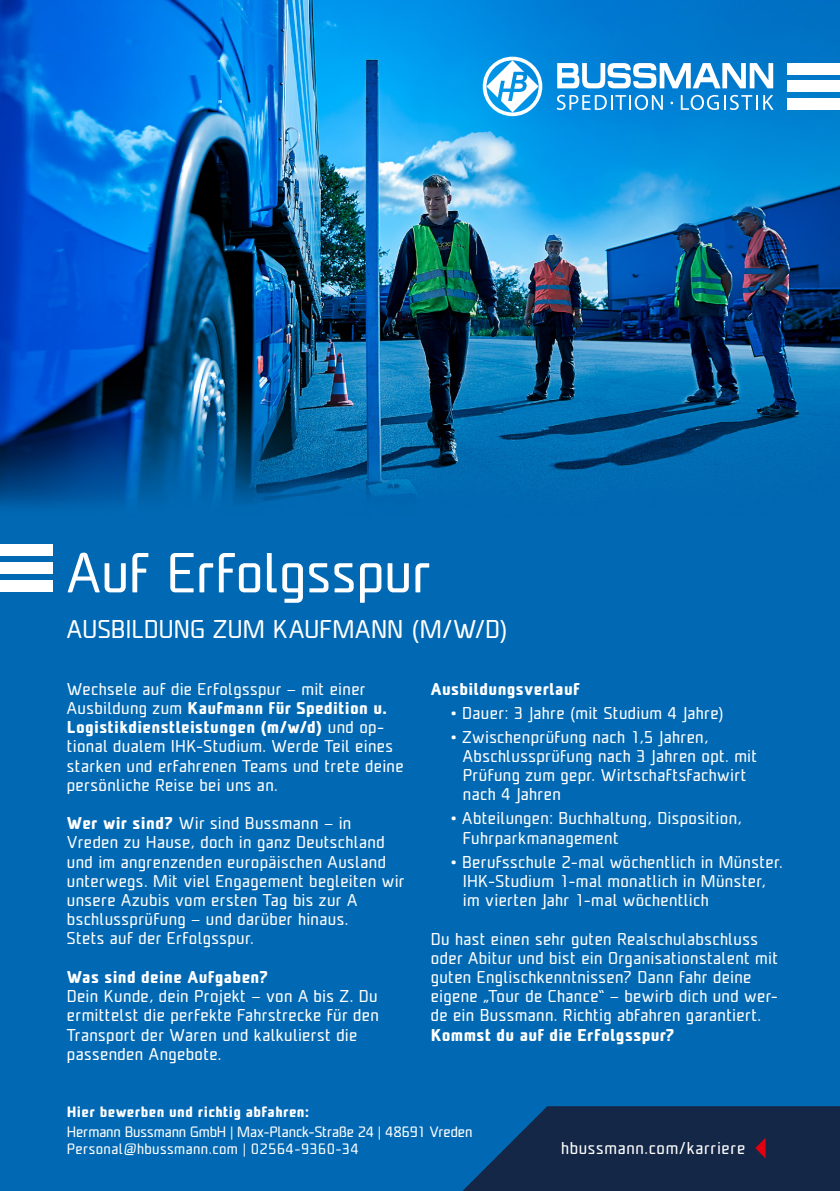
<style>
.page{position:relative;width:840px;height:1191px;background:#fff}
.page>*{position:absolute;margin:0;border:0;box-sizing:border-box;transform-origin:0 0}
.t1{font:53px "Unicod Sans";color:#fff}
.t2{font:24px "Unicod Sans";letter-spacing:.01em;color:#fff}
.t3{font:16px/19.2px "Unicod Sans";letter-spacing:.025em;color:#fff}
.t4{font:700 16px "Unicod Sans";letter-spacing:.025em;color:#fff}
.t5{font:16px "Unicod Sans";letter-spacing:.045em;color:#fff}
.t6{font:14px/16.8px "Unicod Sans";color:#fff}
.t7{font:700 14px "Unicod Sans";letter-spacing:.03em;color:#fff}
.s1{font-weight:700}
</style>
<div class="page">
<img style="left:0;top:0;width:839px;height:1191px">
<div style="left:787px;top:63px;width:52px;height:11px;background:#fff"></div>
<div style="left:787px;top:99px;width:52px;height:11px;background:#fff"></div>
<div style="left:787px;top:81px;width:52px;height:11px;background:#fff"></div>
<svg style="left:557px;top:63px;width:215px;height:25px"></svg>
<svg style="left:482px;top:57px;width:60px;height:59px"></svg>
<svg style="left:556px;top:95px;width:106px;height:15px"></svg>
<svg style="left:680px;top:95px;width:93px;height:15px"></svg>
<div style="left:0;top:544px;width:52px;height:11px;background:#fff"></div>
<div style="left:0;top:580px;width:52px;height:11px;background:#fff"></div>
<div style="left:0;top:562px;width:52px;height:11px;background:#fff"></div>
<svg style="left:462px;top:1106px;width:377px;height:85px;background:#132e53"></svg>
<h1 class="t1" style="left:67px;top:538px;width:365px">Auf Erfolgsspur</h1>
<h2 class="t2" style="left:67px;top:614px;width:442px">AUSBILDUNG ZUM KAUFMANN (M/W/D)</h2>
<p class="t3" style="left:67px;top:678px;width:338px">Wechsele auf die Erfolgsspur – mit einer Ausbildung zum <span class="s1">Kaufmann für Spedition u.<br>Logistikdienstleistungen (m/w/d)</span> und op&shy;tional dualem IHK-Studium. Werde Teil eines starken und erfahrenen Teams und trete deine persönliche Reise bei uns an.</p>
<p class="t3" style="left:67px;top:813px;width:339px"><span class="s1">Wer wir sind?</span> Wir sind Bussmann – in Vreden zu Hause, doch in ganz Deutschland und im angrenzenden europäischen Ausland unterwegs. Mit viel Engagement begleiten wir unsere Azubis vom ersten Tag bis zur A bschlussprüfung – und darüber hinaus.<br>Stets auf der Erfolgsspur.</p>
<p class="t4" style="left:67px;top:966px;width:203px">Was sind deine Aufgaben?</p>
<p class="t3" style="left:67px;top:986px;width:313px">Dein Kunde, dein Projekt – von A bis Z. Du ermittelst die perfekte Fahrstrecke für den Transport der Waren und kalkulierst die passenden Angebote.</p>
<p class="t4" style="left:430px;top:678px;width:150px">Ausbildungsverlauf</p>
<p class="t3" style="left:450px;top:702px;width:274px">• Dauer: 3 Jahre (mit Studium 4 Jahre)</p>
<p class="t3" style="left:462px;top:726px;width:295px;text-indent:-12px">• Zwischenprüfung nach 1,5 Jahren,<br>Abschlussprüfung nach 3 Jahren opt. mit<br>Prüfung zum gepr. Wirtschaftsfachwirt nach 4 Jahren</p>
<p class="t3" style="left:462px;top:808px;width:280px;text-indent:-12px">• Abteilungen: Buchhaltung, Disposition,<br>Fuhrparkmanagement</p>
<p class="t3" style="left:462px;top:851px;width:321px;text-indent:-12px">• Berufsschule 2-mal wöchentlich in Münster.<br>IHK-Studium 1-mal monatlich in Münster, im vierten Jahr 1-mal wöchentlich</p>
<p class="t3" style="left:430px;top:928px;width:348px">Du hast einen sehr guten Realschulabschluss oder Abitur und bist ein Organisationstalent mit guten Englischkenntnissen? Dann fahr deine eigene „Tour de Chance“ – bewirb dich und wer&shy;de ein Bussmann. Richtig abfahren garantiert.</p>
<p class="t4" style="left:430px;top:1023px;width:245px">Kommst du auf die Erfolgsspur?</p>
<p class="t7" style="left:67px;top:1102px;width:243px">Hier bewerben und richtig abfahren:</p>
<p class="t6" style="left:67px;top:1123px;width:407px">Hermann Bussmann GmbH | Max-Planck-Straße 24 | 48691 Vreden<br>Personal@hbussmann.com | 02564-9360-34</p>
<p class="t5" style="left:560px;top:1138px;width:185px">hbussmann.com/karriere</p>
</div>
